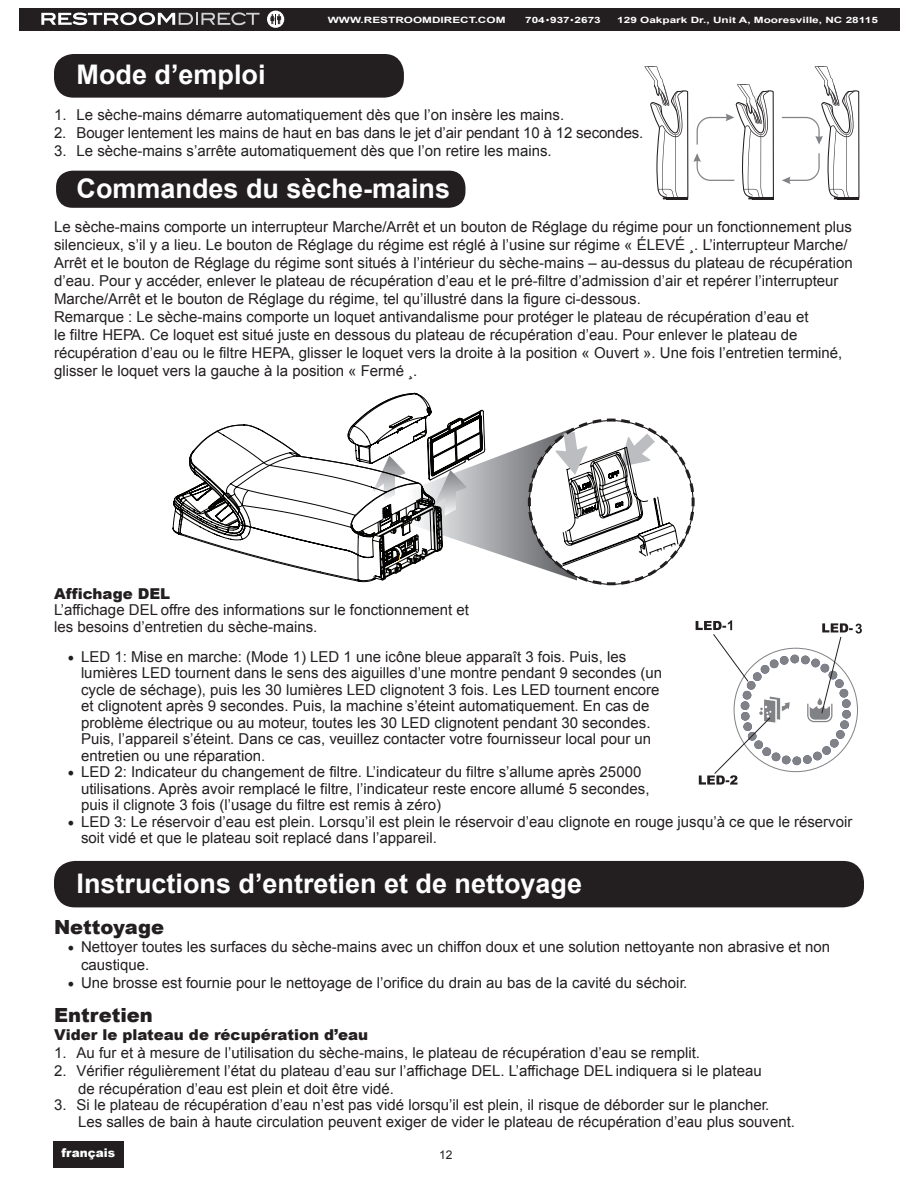
<style>
.page{position:relative;width:918px;height:1188px;background:#fff}
.page>*{position:absolute;margin:0;border:0;box-sizing:border-box;transform-origin:0 0}
.ParaStyle27-Leading{font:700 27px "Arial";color:#fff}
.ParaStyle30-Leading{font:700 27px "Arial";color:#fff}
.ParaStyle01-Leading{font:700 27px "Arial";color:#fff}
.ParaStyle16-Leading{font:900 19.5px "Arial";color:#231f20}
.ParaStyle40-Leading{font:900 19.5px "Arial";color:#231f20}
.ParaStyle01-Leading-2{font:15px/16.5px "Arial";color:#231f20}
.ParaStyle26-Leading{font:15px "Arial";color:#231f20}
.ParaStyle01-Leading-3{font:900 15px "Arial";color:#231f20}
.ParaStyle01-Leading-4{font:900 12px "Arial";color:#fff}
.ParaStyle01-Leading-5{font:12px "Arial";color:#231f20}
.t1{font:700 8.7px "Arial";color:#fff;scale:1.36 1}
.s1{font-family:"Minion Pro";font-size:18px}
</style>
<div class="page">
<div style="left:53px;top:1141px;width:70px;height:27px;background:#231f20"></div>
<div style="left:54px;top:54px;width:350px;height:44px;background:#231f20;border-radius:20px"></div>
<div style="left:56px;top:171px;width:409px;height:37px;background:#231f20;border-radius:16px"></div>
<svg style="left:644px;top:66px;width:215px;height:134px"></svg>
<div style="left:54px;top:861px;width:810px;height:46px;background:#231f20;border-radius:21px"></div>
<svg style="left:696px;top:620px;width:166px;height:165px"></svg>
<svg style="left:174px;top:393px;width:521px;height:193px"></svg>
<div style="left:19px;top:8px;width:881px;height:23px;background:#231f20"></div>
<svg style="left:41px;top:12px;width:219px;height:13px"></svg>
<svg style="left:267px;top:11px;width:17px;height:17px"></svg>
<svg style="left:270px;top:14px;width:11px;height:10px"></svg>
<p class="t1" style="left:328px;top:13px;width:132px">WWW.RESTROOMDIRECT.COM</p>
<p class="t1" style="left:525px;top:13px;width:57px">704•937•2673</p>
<p class="t1" style="left:617px;top:13px;width:193px">129 Oakpark Dr., Unit A, Mooresville, NC 28115</p>
<p class="ParaStyle01-Leading" style="left:77px;top:57px;width:191px">Mode d’emploi</p>
<p class="ParaStyle01-Leading-2" style="left:54px;top:107px;width:512px">1. Le sèche-mains démarre automatiquement dès que l’on insère les mains.</p>
<p class="ParaStyle01-Leading-2" style="left:54px;top:125px;width:591px">2. Bouger lentement les mains de haut en bas dans le jet d’air pendant 10 à 12 secondes.</p>
<p class="ParaStyle01-Leading-2" style="left:54px;top:143px;width:499px">3. Le sèche-mains s’arrête automatiquement dès que l’on retire les mains.</p>
<p class="ParaStyle30-Leading" style="left:77px;top:171px;width:375px">Commandes du sèche-mains</p>
<p class="ParaStyle01-Leading-2" style="left:54px;top:218px;width:800px;line-height:18px">Le sèche-mains comporte un interrupteur Marche/Arrêt et un bouton de Réglage du régime pour un fonctionnement plus silencieux, s’il y a lieu. Le bouton de Réglage du régime est réglé à l’usine sur régime « ÉLEVÉ ¸. L’interrupteur Marche/ Arrêt et le bouton de Réglage du régime sont situés à l’intérieur du sèche-mains – au-dessus du plateau de récupération d’eau. Pour y accéder, enlever le plateau de récupération d’eau et le pré-filtre d’admission d’air et repérer l’interrupteur Marche/Arrêt et le bouton de Réglage du régime, tel qu’illustré dans la figure ci-dessous.</p>
<p class="ParaStyle01-Leading-2" style="left:54px;top:308px;width:756px">Remarque : Le sèche-mains comporte un loquet antivandalisme pour protéger le plateau de récupération d’eau et</p>
<p class="ParaStyle01-Leading-2" style="left:54px;top:326px;width:790px;line-height:18px">le filtre HEPA. Ce loquet est situé juste en dessous du plateau de récupération d’eau. Pour enlever le plateau de récupération d’eau ou le filtre HEPA, glisser le loquet vers la droite à la position « Ouvert ». Une fois l’entretien terminé, glisser le loquet vers la gauche à la position « Fermé ¸.</p>
<p class="ParaStyle01-Leading-3" style="left:54px;top:583px;width:118px">Affichage DEL</p>
<p class="ParaStyle26-Leading" style="left:54px;top:600px;width:417px">L’affichage DEL offre des informations sur le fonctionnement et</p>
<p class="ParaStyle26-Leading" style="left:54px;top:617px;width:265px">les besoins d’entretien du sèche-mains.</p>
<p class="ParaStyle01-Leading-2" style="left:81px;top:649px;width:583px;text-indent:-14px"><span class="s1">•</span> LED 1: Mise en marche: (Mode 1) LED 1 une icône bleue apparaît 3 fois. Puis, les lumières LED tournent dans le sens des aiguilles d’une montre pendant 9 secondes (un cycle de séchage), puis les 30 lumières LED clignotent 3 fois. Les LED tournent encore et clignotent après 9 secondes. Puis, la machine s’éteint automatiquement. En cas de problème électrique ou au moteur, toutes les 30 LED clignotent pendant 30 secondes.<br>Puis, l’appareil s’éteint. Dans ce cas, veuillez contacter votre fournisseur local pour un entretien ou une réparation.</p>
<p class="ParaStyle01-Leading-2" style="left:81px;top:764px;width:570px;text-indent:-14px"><span class="s1">•</span> LED 2: Indicateur du changement de filtre. L’indicateur du filtre s’allume après 25000 utilisations. Après avoir remplacé le filtre, l’indicateur reste encore allumé 5 secondes, puis il clignote 3 fois (l’usage du filtre est remis à zéro)</p>
<p class="ParaStyle01-Leading-2" style="left:81px;top:814px;width:773px;text-indent:-14px"><span class="s1">•</span> LED 3: Le réservoir d’eau est plein. Lorsqu’il est plein le réservoir d’eau clignote en rouge jusqu’à ce que le réservoir soit vidé et que le plateau soit replacé dans l’appareil.</p>
<p class="ParaStyle27-Leading" style="left:77px;top:865px;width:507px">Instructions d’entretien et de nettoyage</p>
<p class="ParaStyle16-Leading" style="left:54px;top:913px;width:112px">Nettoyage</p>
<p class="ParaStyle01-Leading-2" style="left:81px;top:938px;width:751px;line-height:18px;text-indent:-14px"><span class="s1">•</span> Nettoyer toutes les surfaces du sèche-mains avec un chiffon doux et une solution nettoyante non abrasive et non caustique.</p>
<p class="ParaStyle01-Leading-2" style="left:68px;top:975px;width:621px"><span class="s1">•</span> Une brosse est fournie pour le nettoyage de l’orifice du drain au bas de la cavité du séchoir.</p>
<p class="ParaStyle40-Leading" style="left:54px;top:1001px;width:100px">Entretien</p>
<p class="ParaStyle01-Leading-3" style="left:54px;top:1024px;width:316px">Vider le plateau de récupération d’eau</p>
<p class="ParaStyle01-Leading-2" style="left:54px;top:1045px;width:648px">1. Au fur et à mesure de l’utilisation du sèche-mains, le plateau de récupération d’eau se remplit.</p>
<p class="ParaStyle01-Leading-2" style="left:54px;top:1063px;width:709px">2. Vérifier régulièrement l’état du plateau d’eau sur l’affichage DEL. L’affichage DEL indiquera si le plateau</p>
<p class="ParaStyle01-Leading-2" style="left:78px;top:1081px;width:318px">de récupération d’eau est plein et doit être vidé.</p>
<p class="ParaStyle26-Leading" style="left:54px;top:1095px;width:717px">3. Si le plateau de récupération d’eau n’est pas vidé lorsqu’il est plein, il risque de déborder sur le plancher.</p>
<p class="ParaStyle26-Leading" style="left:78px;top:1112px;width:719px">Les salles de bain à haute circulation peuvent exiger de vider le plateau de récupération d’eau plus souvent.</p>
<p class="ParaStyle01-Leading-4" style="left:62px;top:1144px;width:55px">français</p>
<p class="ParaStyle01-Leading-5" style="left:439px;top:1147px;width:15px">12</p>
</div>
